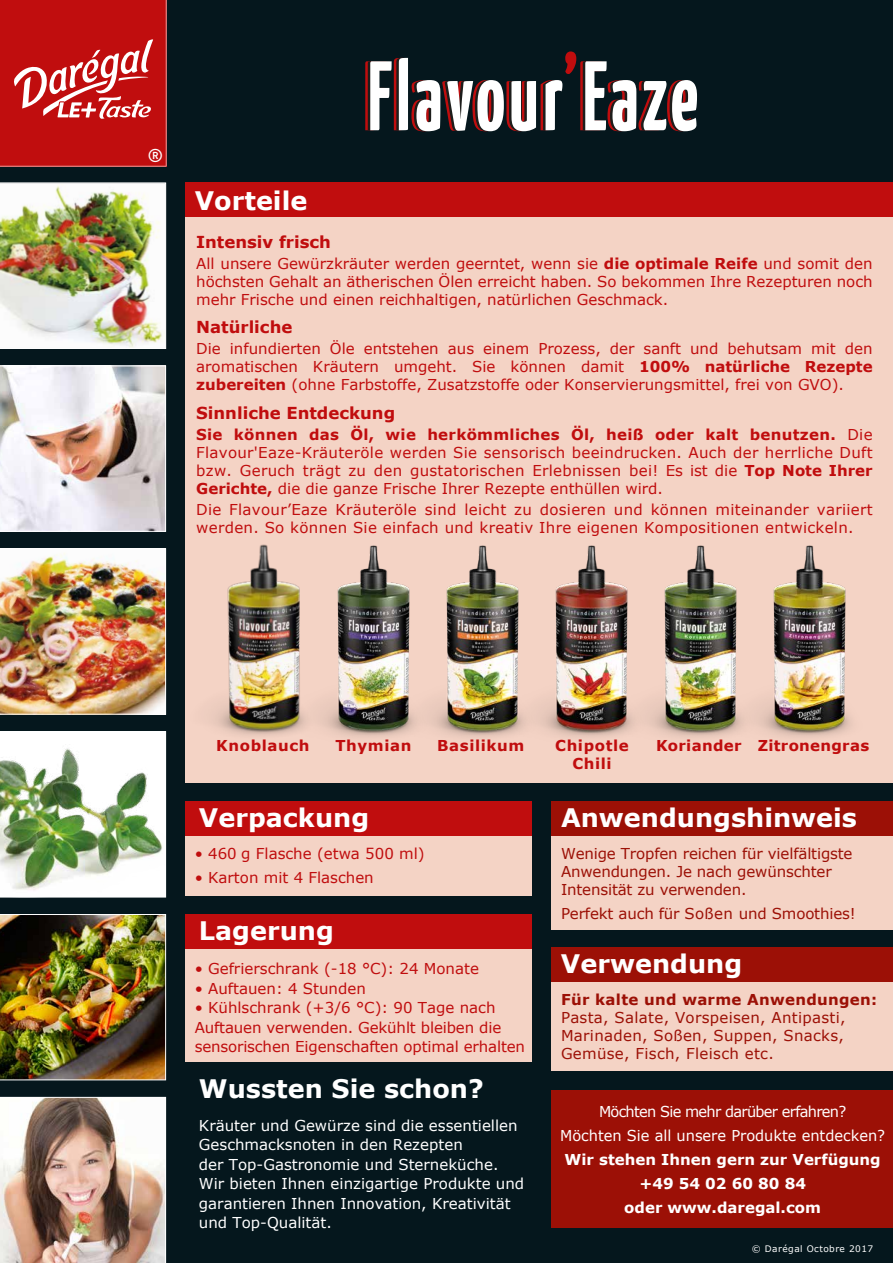
<style>
.page{position:relative;width:893px;height:1263px;background:#05171d}
.page>*{position:absolute;margin:0;border:0;box-sizing:border-box;transform-origin:0 0}
.t1{font:700 25.5px "Verdana";color:#fff}
.t2{font:500 18.45px "DIN";color:#fff}
.t3{font:700 16.5px "Verdana";color:#c00d0e}
.t4{font:15px/18px "Verdana";color:#c00d0e;text-align:justify}
.t5{font:15px/19.5px "Verdana";color:#fff}
.t6{font:15px/18px "Verdana";letter-spacing:-.01em;color:#9c1006;text-align:justify}
.t7{font:15px/18px "Verdana";letter-spacing:.02em;color:#c00d0e}
.t8{font:700 15px/24px "Verdana";color:#fff;text-align:center}
.t9{font:700 15px "Verdana";letter-spacing:.04em;color:#c00d0e}
.t10{font:700 15px "Verdana";letter-spacing:.02em;color:#9c1006}
.t11{font:700 15px "Verdana";letter-spacing:.02em;color:#c00d0e}
.t12{font:9px "Verdana";letter-spacing:.05em;color:#fff}
.s1{font-weight:700}
</style>
<div class="page">
<img style="left:0;top:183px;width:166px;height:166px">
<img style="left:0;top:366px;width:166px;height:166px">
<img style="left:0;top:548px;width:166px;height:166px">
<img style="left:0;top:731px;width:166px;height:166px">
<img style="left:0;top:914px;width:166px;height:166px">
<img style="left:0;top:1097px;width:166px;height:166px">
<div style="left:551px;top:1090px;width:342px;height:137px;background:#9c1006"></div>
<div style="left:551px;top:954px;width:342px;height:117px;background:#f4d3c5"></div>
<div style="left:551px;top:947px;width:342px;height:34px;background:#9c1006"></div>
<div style="left:551px;top:812px;width:342px;height:118px;background:#f4d3c5"></div>
<div style="left:551px;top:801px;width:342px;height:34px;background:#9c1006"></div>
<div style="left:185px;top:808px;width:346px;height:88px;background:#f4d3c5"></div>
<div style="left:185px;top:801px;width:346px;height:34px;background:#c00d0e"></div>
<div style="left:185px;top:946px;width:346px;height:116px;background:#f4d3c5"></div>
<div style="left:185px;top:914px;width:346px;height:34px;background:#c00d0e"></div>
<div style="left:185px;top:214px;width:708px;height:569px;background:#f4d3c5"></div>
<div style="left:185px;top:183px;width:708px;height:34px;background:#c00d0e"></div>
<svg style="left:0;top:0;width:166px;height:166px"></svg>
<svg style="left:365px;top:51px;width:332px;height:80px"></svg>
<img style="left:213px;top:544px;width:65px;height:192px">
<img style="left:278px;top:545px;width:109px;height:192px">
<img style="left:387px;top:545px;width:109px;height:192px">
<img style="left:496px;top:545px;width:109px;height:192px">
<img style="left:605px;top:545px;width:109px;height:192px">
<img style="left:714px;top:545px;width:137px;height:192px">
<p class="t2" style="left:148px;top:144px;width:17px">®</p>
<h1 class="t1" style="left:195px;top:182px;width:114px">Vorteile</h1>
<p class="t3" style="left:196px;top:230px;width:136px">Intensiv frisch</p>
<p class="t4" style="left:196px;top:254px;width:678px">All unsere Gewürzkräuter werden geerntet, wenn sie <span class="s1">die optimale Reife</span> und somit den höchsten Gehalt an ätherischen Ölen erreicht haben. So bekommen Ihre Rezepturen noch mehr Frische und einen reichhaltigen, natürlichen Geschmack.</p>
<p class="t3" style="left:196px;top:316px;width:98px">Natürliche</p>
<p class="t4" style="left:196px;top:340px;width:678px">Die infundierten Öle entstehen aus einem Prozess, der sanft und behutsam mit den aromatischen Kräutern umgeht. Sie können damit <span class="s1">100% natürliche Rezepte zubereiten</span> (ohne Farbstoffe, Zusatzstoffe oder Konservierungsmittel, frei von GVO).</p>
<p class="t3" style="left:196px;top:401px;width:201px">Sinnliche Entdeckung</p>
<p class="t4" style="left:196px;top:425px;width:678px"><span class="s1">Sie können das Öl, wie herkömmliches Öl, heiß oder kalt benutzen.</span> Die Flavour'Eaze-Kräuteröle werden Sie sensorisch beeindrucken. Auch der herrliche Duft bzw. Geruch trägt zu den gustatorischen Erlebnissen bei! Es ist die <span class="s1">Top Note Ihrer Gerichte,</span> die die ganze Frische Ihrer Rezepte enthüllen wird.</p>
<p class="t7" style="left:196px;top:500px;width:678px">Die Flavour’Eaze Kräuteröle sind leicht zu dosieren und können miteinander variiert werden. So können Sie einfach und kreativ Ihre eigenen Kompositionen entwickeln.</p>
<p class="t9" style="left:216px;top:735px;width:95px">Knoblauch</p>
<p class="t9" style="left:335px;top:735px;width:77px">Thymian</p>
<p class="t9" style="left:437px;top:735px;width:89px">Basilikum</p>
<p class="t9" style="left:555px;top:735px;width:75px">Chipotle</p>
<p class="t11" style="left:656px;top:735px;width:215px">Koriander Zitronengras</p>
<p class="t9" style="left:572px;top:753px;width:41px">Chili</p>
<h1 class="t1" style="left:199px;top:800px;width:172px">Verpackung</h1>
<h1 class="t1" style="left:561px;top:800px;width:297px">Anwendungshinweis</h1>
<p class="t4" style="left:195px;top:844px;width:231px">• 460 g Flasche (etwa 500 ml)</p>
<p class="t4" style="left:195px;top:868px;width:181px">• Karton mit 4 Flaschen</p>
<h1 class="t1" style="left:199px;top:913px;width:136px">Lagerung</h1>
<p class="t4" style="left:195px;top:959px;width:286px">• Gefrierschrank (-18 °C): 24 Monate</p>
<p class="t4" style="left:195px;top:979px;width:173px">• Auftauen: 4 Stunden</p>
<p class="t4" style="left:195px;top:998px;width:332px;line-height:19.5px;text-align:left">• Kühlschrank (+3/6 °C): 90 Tage nach<br>Auftauen verwenden. Gekühlt bleiben die sensorischen Eigenschaften optimal erhalten</p>
<p class="t6" style="left:561px;top:844px;width:293px;text-align:left">Wenige Tropfen reichen für vielfältigste<br>Anwendungen. Je nach gewünschter<br>Intensität zu verwenden.</p>
<p class="t6" style="left:561px;top:904px;width:296px">Perfekt auch für Soßen und Smoothies!</p>
<h1 class="t1" style="left:561px;top:946px;width:183px">Verwendung</h1>
<p class="t10" style="left:561px;top:989px;width:318px">Für kalte und warme Anwendungen:</p>
<p class="t6" style="left:561px;top:1008px;width:286px">Pasta, Salate, Vorspeisen, Antipasti, Marinaden, Soßen, Suppen, Snacks, Gemüse, Fisch, Fleisch etc.</p>
<h1 class="t1" style="left:199px;top:1071px;width:286px">Wussten Sie schon?</h1>
<p class="t5" style="left:199px;top:1115px;width:327px">Kräuter und Gewürze sind die essentiellen Geschmacksnoten in den Rezepten<br>der Top-Gastronomie und Sterneküche.<br>Wir bieten Ihnen einzigartige Produkte und garantieren Ihnen Innovation, Kreativität und Top-Qualität.</p>
<p class="t5" style="left:560px;top:1099px;width:326px;line-height:24px;text-align:center">Möchten Sie mehr darüber erfahren?<br>Möchten Sie all unsere Produkte entdecken?</p>
<p class="t8" style="left:564px;top:1147px;width:318px">Wir stehen Ihnen gern zur Verfügung +49 54 02 60 80 84<br>oder www.daregal.com</p>
<p class="t12" style="left:752px;top:1243px;width:123px">© Darégal Octobre 2017</p>
</div>
